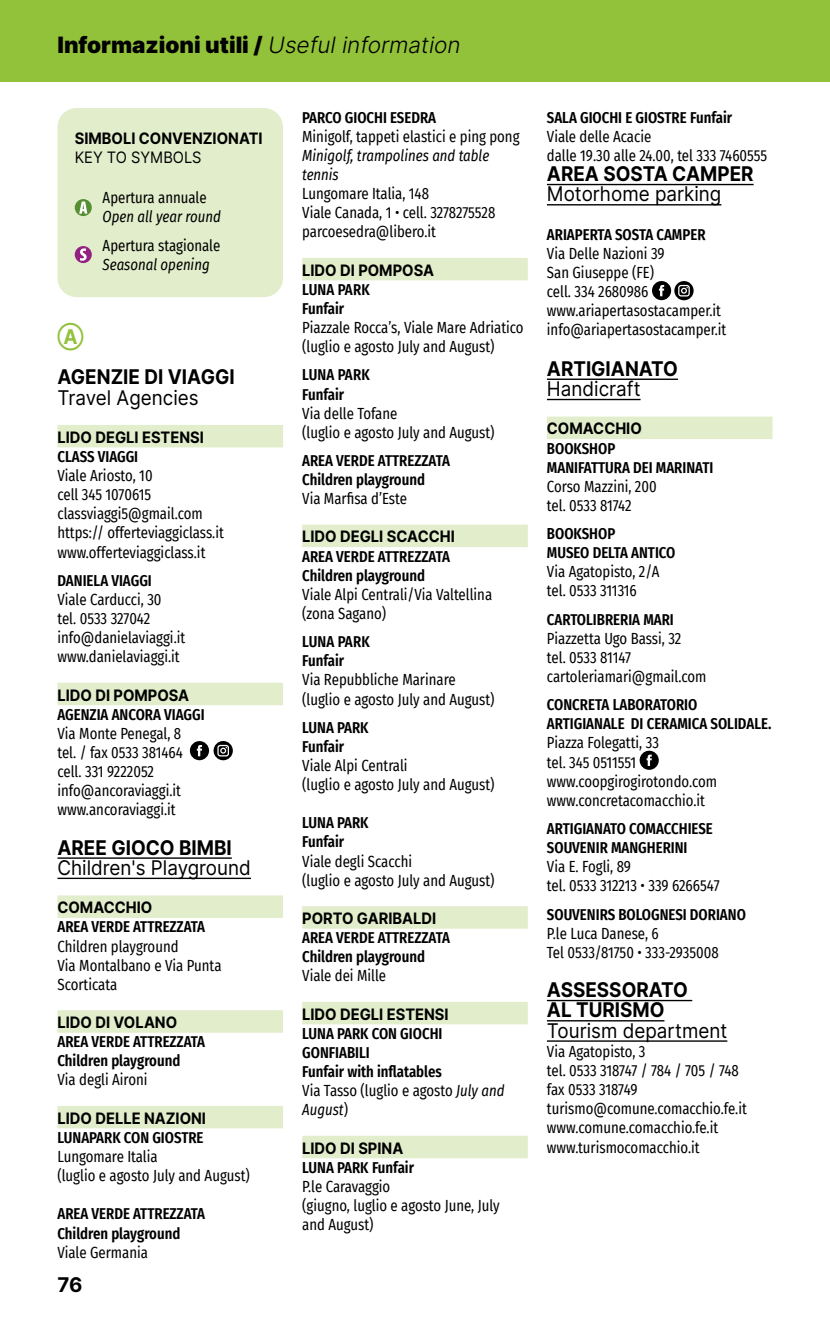
<style>
.page{position:relative;width:830px;height:1340px;background:#fff}
.page>*{position:absolute;margin:0;border:0;box-sizing:border-box;transform-origin:0 0}
.t1{font:900 22.5px "Inter";color:#000}
.t2{font:20.25px "Inter";color:#000;scale:.93 1}
.t3{font:700 20.25px/20.2px "Inter";color:#000;scale:.93 1}
.t4{font:700 20.25px "Inter";color:#000}
.t5{font:700 20.25px "Inter";color:#92c13a;scale:.93 1}
.t6{font:15.75px/19.1px "Fira Sans Condensed";color:#000;scale:.93 1}
.t7{font:600 15.75px/19.1px "Fira Sans Condensed";color:#000;scale:.93 1}
.t8{font:700 15.75px "Inter";color:#000;scale:.93 1}
.t9{font:italic 15.75px/19.1px "Fira Sans Condensed";color:#000;scale:.93 1}
.t10{font:15.75px "Inter";color:#000;scale:.93 1}
.s1{font-weight:300;font-style:italic}
.s2{font-weight:400}
.s3{font-weight:400;font-style:italic}
</style>
<div class="page">
<div style="left:0;top:0;width:829px;height:81px;background:#92c13a"></div>
<div style="left:57px;top:425px;width:226px;height:22px;background:#e2edcb"></div>
<div style="left:57px;top:682px;width:226px;height:23px;background:#e2edcb"></div>
<hr style="left:57px;top:857px;width:175px;height:1px;background:#000">
<hr style="left:57px;top:877px;width:194px;height:2px;background:#000">
<div style="left:57px;top:895px;width:226px;height:23px;background:#e2edcb"></div>
<div style="left:57px;top:1010px;width:226px;height:22px;background:#e2edcb"></div>
<div style="left:57px;top:1105px;width:226px;height:23px;background:#e2edcb"></div>
<div style="left:302px;top:258px;width:225px;height:22px;background:#e2edcb"></div>
<div style="left:302px;top:524px;width:225px;height:23px;background:#e2edcb"></div>
<div style="left:302px;top:906px;width:225px;height:22px;background:#e2edcb"></div>
<div style="left:302px;top:1001px;width:225px;height:23px;background:#e2edcb"></div>
<div style="left:302px;top:1135px;width:225px;height:23px;background:#e2edcb"></div>
<hr style="left:546px;top:184px;width:207px;height:1px;background:#000">
<hr style="left:546px;top:204px;width:175px;height:1px;background:#000">
<hr style="left:546px;top:378px;width:131px;height:2px;background:#000">
<hr style="left:546px;top:399px;width:94px;height:1px;background:#000">
<div style="left:546px;top:416px;width:226px;height:23px;background:#e2edcb"></div>
<hr style="left:546px;top:999px;width:146px;height:2px;background:#000">
<hr style="left:546px;top:1020px;width:118px;height:1px;background:#000">
<hr style="left:546px;top:1040px;width:181px;height:1px;background:#000">
<svg style="left:652px;top:281px;width:41px;height:19px"></svg>
<svg style="left:639px;top:750px;width:19px;height:19px"></svg>
<div style="left:57px;top:108px;width:226px;height:189px;background:#e2edcb;border-radius:19px"></div>
<div style="left:75px;top:199px;width:17px;height:17px;background:#568f31;border-radius:50%"></div>
<svg style="left:79px;top:201px;width:8px;height:13px"></svg>
<div style="left:75px;top:246px;width:17px;height:17px;background:#932182;border-radius:50%"></div>
<svg style="left:80px;top:248px;width:7px;height:13px"></svg>
<svg style="left:190px;top:741px;width:43px;height:19px"></svg>
<h1 class="t1" style="left:57px;top:28px;width:409px">Informazioni utili / <span class="s1">Usefulinformation</span></h1>
<p class="t8" style="left:75px;top:126px;width:203px">SIMBOLI CONVENZIONATI</p>
<p class="t10" style="left:75px;top:145px;width:138px">KEY TO SYMBOLS</p>
<p class="t6" style="left:103px;top:188px;width:113px">Apertura annuale</p>
<p class="t9" style="left:103px;top:207px;width:129px">Open all year round</p>
<p class="t6" style="left:103px;top:235px;width:128px">Apertura stagionale</p>
<p class="t9" style="left:103px;top:254px;width:116px">Seasonal opening</p>
<p class="t5" style="left:57px;top:322px;width:30px">Ⓐ</p>
<p class="t3" style="left:57px;top:366px;width:192px">AGENZIE DI VIAGGI</p>
<p class="t2" style="left:57px;top:382px;width:153px">Travel Agencies</p>
<p class="t8" style="left:57px;top:425px;width:159px">LIDO DEGLI ESTENSI</p>
<p class="t7" style="left:57px;top:446px;width:88px">CLASS VIAGGI</p>
<p class="t6" style="left:57px;top:465px;width:180px">Viale Ariosto, 10<br>cell 345 1070615 classviaggi5@gmail.com https:// offerteviaggiclass.it www.offerteviaggiclass.it</p>
<p class="t7" style="left:57px;top:570px;width:103px">DANIELA VIAGGI</p>
<p class="t6" style="left:57px;top:589px;width:139px">Viale Carducci, 30<br>tel. 0533 327042 info@danielaviaggi.it www.danielaviaggi.it</p>
<p class="t8" style="left:57px;top:683px;width:143px">LIDO DI POMPOSA</p>
<p class="t7" style="left:57px;top:703px;width:160px">AGENZIA ANCORA VIAGGI</p>
<p class="t6" style="left:57px;top:723px;width:136px">Via Monte Penegal, 8 tel. / fax 0533 381464 cell. 331 9222052 info@ancoraviaggi.it www.ancoraviaggi.it</p>
<p class="t3" style="left:57px;top:836px;width:189px">AREE GIOCO BIMBI</p>
<p class="t2" style="left:57px;top:853px;width:209px">Children's Playground</p>
<p class="t8" style="left:57px;top:896px;width:103px">COMACCHIO</p>
<p class="t7" style="left:57px;top:916px;width:160px">AREA VERDE ATTREZZATA</p>
<p class="t6" style="left:57px;top:936px;width:178px">Children playground<br>Via Montalbano e Via Punta<br>Scorticata</p>
<p class="t8" style="left:57px;top:1010px;width:130px">LIDO DI VOLANO</p>
<p class="t7" style="left:57px;top:1031px;width:160px">AREA VERDE ATTREZZATA<br>Children playground</p>
<p class="t6" style="left:57px;top:1069px;width:98px">Via degli Aironi</p>
<p class="t8" style="left:57px;top:1106px;width:161px">LIDO DELLE NAZIONI</p>
<p class="t7" style="left:57px;top:1126px;width:158px">LUNAPARK CON GIOSTRE</p>
<p class="t6" style="left:57px;top:1146px;width:208px">Lungomare Italia<br>(luglio e agosto July and August)</p>
<p class="t7" style="left:57px;top:1203px;width:160px">AREA VERDE ATTREZZATA<br>Children playground</p>
<p class="t6" style="left:57px;top:1242px;width:99px">Viale Germania</p>
<p class="t4" style="left:57px;top:1269px;width:27px">76</p>
<p class="t7" style="left:302px;top:107px;width:145px">PARCO GIOCHI ESEDRA</p>
<p class="t6" style="left:302px;top:126px;width:235px">Minigolf, tappeti elastici e ping pong</p>
<p class="t9" style="left:302px;top:145px;width:203px">Minigolf, trampolines and table tennis</p>
<p class="t6" style="left:302px;top:184px;width:209px">Lungomare Italia, 148<br>Viale Canada, 1 • cell. 3278275528 parcoesedra@libero.it</p>
<p class="t8" style="left:302px;top:258px;width:143px">LIDO DI POMPOSA</p>
<p class="t7" style="left:302px;top:279px;width:74px">LUNA PARK<br>Funfair</p>
<p class="t6" style="left:302px;top:317px;width:239px">Piazzale Rocca’s, Viale Mare Adriatico (luglio e agosto July and August)</p>
<p class="t7" style="left:302px;top:364px;width:74px">LUNA PARK<br>Funfair</p>
<p class="t6" style="left:302px;top:403px;width:208px">Via delle Tofane<br>(luglio e agosto July and August)</p>
<p class="t7" style="left:302px;top:450px;width:160px">AREA VERDE ATTREZZATA<br>Children playground</p>
<p class="t6" style="left:302px;top:488px;width:114px">Via Marfisa d’Este</p>
<p class="t8" style="left:302px;top:525px;width:165px">LIDO DEGLI SCACCHI</p>
<p class="t7" style="left:302px;top:545px;width:160px">AREA VERDE ATTREZZATA<br>Children playground</p>
<p class="t6" style="left:302px;top:584px;width:206px">Viale Alpi Centrali/Via Valtellina (zona Sagano)</p>
<p class="t7" style="left:302px;top:631px;width:74px">LUNA PARK<br>Funfair</p>
<p class="t6" style="left:302px;top:670px;width:208px">Via Repubbliche Marinare (luglio e agosto July and August)</p>
<p class="t7" style="left:302px;top:716px;width:73px">LUNA PARK<br>Funfair</p>
<p class="t6" style="left:302px;top:755px;width:208px">Viale Alpi Centrali<br>(luglio e agosto July and August)</p>
<p class="t7" style="left:302px;top:812px;width:73px">LUNA PARK<br>Funfair</p>
<p class="t6" style="left:302px;top:851px;width:208px">Viale degli Scacchi<br>(luglio e agosto July and August)</p>
<p class="t8" style="left:302px;top:906px;width:145px">PORTO GARIBALDI</p>
<p class="t7" style="left:302px;top:927px;width:160px">AREA VERDE ATTREZZATA<br>Children playground</p>
<p class="t6" style="left:302px;top:965px;width:92px">Viale dei Mille</p>
<p class="t8" style="left:302px;top:1002px;width:159px">LIDO DEGLI ESTENSI</p>
<p class="t7" style="left:302px;top:1022px;width:219px">LUNA PARK CON GIOCHI<br>GONFIABILI<br>Funfair with inflatables<br><span class="s2">Via Tasso (luglio e agosto</span> <span class="s3">July and<br>August</span><span class="s2">)</span></p>
<p class="t8" style="left:302px;top:1136px;width:110px">LIDO DI SPINA</p>
<p class="t7" style="left:302px;top:1156px;width:122px">LUNA PARK Funfair</p>
<p class="t6" style="left:302px;top:1176px;width:214px">P.le Caravaggio<br>(giugno, luglio e agosto June, July and August)</p>
<p class="t7" style="left:546px;top:107px;width:201px">SALA GIOCHI E GIOSTRE Funfair</p>
<p class="t6" style="left:546px;top:126px;width:238px">Viale delle Acacie<br>dalle 19.30 alle 24.00, tel 333 7460555</p>
<p class="t3" style="left:546px;top:163px;width:224px">AREA SOSTA CAMPER</p>
<p class="t2" style="left:546px;top:179px;width:189px">Motorhome parking</p>
<p class="t7" style="left:546px;top:224px;width:172px">ARIAPERTA SOSTA CAMPER</p>
<p class="t6" style="left:546px;top:243px;width:194px">Via Delle Nazioni 39<br>San Giuseppe (FE)<br>cell. 334 2680986 www.ariapertasostacamper.it info@ariapertasostacamper.it</p>
<p class="t3" style="left:546px;top:358px;width:142px">ARTIGIANATO</p>
<p class="t2" style="left:546px;top:374px;width:102px">Handicraft</p>
<p class="t8" style="left:546px;top:417px;width:103px">COMACCHIO</p>
<p class="t7" style="left:546px;top:437px;width:180px">BOOKSHOP<br>MANIFATTURA DEI MARINATI</p>
<p class="t6" style="left:546px;top:476px;width:119px">Corso Mazzini, 200 tel. 0533 81742</p>
<p class="t7" style="left:546px;top:523px;width:140px">BOOKSHOP<br>MUSEO DELTA ANTICO</p>
<p class="t6" style="left:546px;top:562px;width:122px">Via Agatopisto, 2/A tel. 0533 311316</p>
<p class="t7" style="left:546px;top:608px;width:138px">CARTOLIBRERIA MARI</p>
<p class="t6" style="left:546px;top:628px;width:173px">Piazzetta Ugo Bassi, 32<br>tel. 0533 81147 cartoleriamari@gmail.com</p>
<p class="t7" style="left:546px;top:694px;width:243px">CONCRETA LABORATORIO<br>ARTIGIANALE DI CERAMICA SOLIDALE.</p>
<p class="t6" style="left:546px;top:733px;width:184px">Piazza Folegatti, 33<br>tel. 345 0511551 www.coopgirogirotondo.com www.concretacomacchio.it</p>
<p class="t7" style="left:546px;top:818px;width:180px">ARTIGIANATO COMACCHIESE<br>SOUVENIR MANGHERINI</p>
<p class="t6" style="left:546px;top:856px;width:187px">Via E. Fogli, 89<br>tel. 0533 312213 • 339 6266547</p>
<p class="t7" style="left:546px;top:903px;width:215px">SOUVENIRS BOLOGNESI DORIANO</p>
<p class="t6" style="left:546px;top:923px;width:186px">P.le Luca Danese, 6<br>Tel 0533/81750 • 333-2935008</p>
<p class="t3" style="left:546px;top:979px;width:153px">ASSESSORATO<br>AL TURISMO</p>
<p class="t2" style="left:546px;top:1015px;width:195px">Tourism department</p>
<p class="t6" style="left:546px;top:1041px;width:216px">Via Agatopisto, 3<br>tel. 0533 318747 / 784 / 705 / 748 fax 0533 318749 turismo@comune.comacchio.fe.it www.comune.comacchio.fe.it www.turismocomacchio.it</p>
</div>
